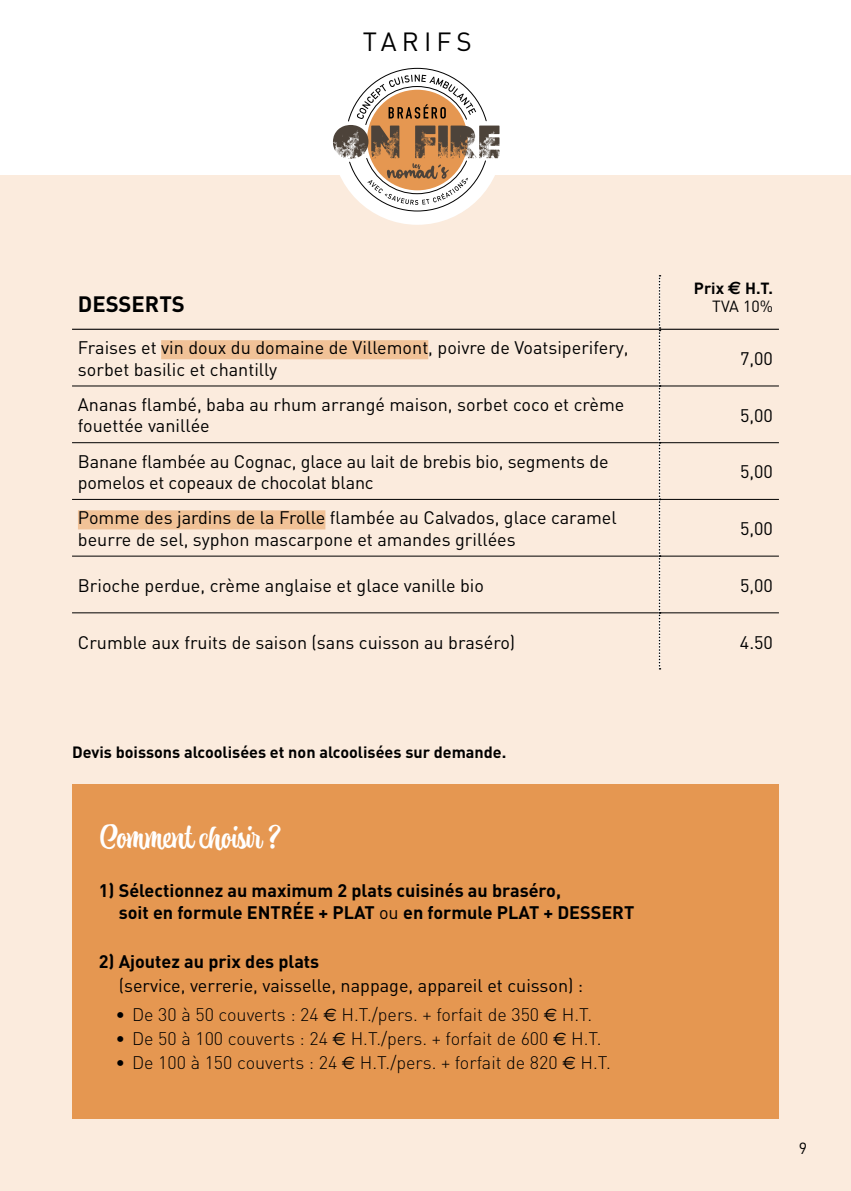
<style>
.page{position:relative;width:851px;height:1191px;background:#fff}
.page>*{position:absolute;margin:0;border:0;box-sizing:border-box;transform-origin:0 0}
.t1{font:30px "Atocha";color:#fff}
.t2{font:26px "DIN";letter-spacing:.2em;color:#000}
.t3{font:700 22px "DIN";color:#000}
.t4{font:18px/21.6px "DIN";color:#000}
.t5{font:300 18px "DIN";color:#000}
.t6{font:700 18px/22px "DIN";color:#000}
.t7{font:700 16.2px "DIN";color:#000}
.t8{font:700 16px/18px "DIN";color:#000;text-align:right}
.t9{font:16px "DIN";color:#000}
.s1{font-family:"Euro Sans";font-size:18px}
.s2{font-weight:400}
.s3{font-family:"Euro Sans";font-weight:400}
</style>
<div class="page">
<div style="left:0;top:176px;width:850px;height:1015px;background:#fbebdd"></div>
<div style="left:332px;top:54px;width:170px;height:171px;background:#fff;border-radius:50%"></div>
<svg style="left:333px;top:67px;width:166px;height:145px"></svg>
<hr style="left:72px;top:386px;width:586px;height:1px;background:#000">
<hr style="left:660px;top:386px;width:118px;height:1px;background:#000">
<hr style="left:72px;top:442px;width:586px;height:1px;background:#000">
<hr style="left:660px;top:442px;width:118px;height:1px;background:#000">
<hr style="left:72px;top:499px;width:586px;height:1px;background:#000">
<hr style="left:660px;top:499px;width:118px;height:1px;background:#000">
<hr style="left:72px;top:556px;width:586px;height:1px;background:#000">
<hr style="left:660px;top:556px;width:118px;height:1px;background:#000">
<hr style="left:72px;top:612px;width:586px;height:1px;background:#000">
<hr style="left:660px;top:612px;width:118px;height:1px;background:#000">
<svg style="left:658px;top:275px;width:2px;height:394px"></svg>
<hr style="left:659px;top:329px;width:119px;height:1px;background:#000">
<hr style="left:72px;top:329px;width:587px;height:1px;background:#000">
<div style="left:161px;top:340px;width:267px;height:19px;background:#f1c297"></div>
<div style="left:78px;top:510px;width:247px;height:19px;background:#f1c297"></div>
<div style="left:72px;top:785px;width:706px;height:334px;background:#e59751"></div>
<h2 class="t2" style="left:363px;top:25px;width:111px">TARIFS</h2>
<p class="t3" style="left:78px;top:290px;width:108px">DESSERTS</p>
<p class="t8" style="left:693px;top:279px;width:81px">Prix <span class="s1">e</span> H.T.<br><span class="s2">TVA 10%</span></p>
<p class="t4" style="left:78px;top:336px;width:552px">Fraises et vin doux du domaine de Villemont, poivre de Voatsiperifery, sorbet basilic et chantilly</p>
<p class="t4" style="left:740px;top:347px;width:34px">7,00</p>
<p class="t4" style="left:78px;top:393px;width:548px">Ananas flambé, baba au rhum arrangé maison, sorbet coco et crème fouettée vanillée</p>
<p class="t4" style="left:740px;top:404px;width:34px">5,00</p>
<p class="t4" style="left:78px;top:450px;width:532px">Banane flambée au Cognac, glace au lait de brebis bio, segments de pomelos et copeaux de chocolat blanc</p>
<p class="t4" style="left:740px;top:461px;width:34px">5,00</p>
<p class="t4" style="left:78px;top:506px;width:540px">Pomme des jardins de la Frolle flambée au Calvados, glace caramel beurre de sel, syphon mascarpone et amandes grillées</p>
<p class="t4" style="left:740px;top:517px;width:34px">5,00</p>
<p class="t4" style="left:78px;top:574px;width:407px">Brioche perdue, crème anglaise et glace vanille bio</p>
<p class="t4" style="left:740px;top:574px;width:34px">5,00</p>
<p class="t4" style="left:78px;top:631px;width:439px">Crumble aux fruits de saison (sans cuisson au braséro)</p>
<p class="t4" style="left:739px;top:631px;width:35px">4.50</p>
<p class="t7" style="left:72px;top:741px;width:436px">Devis boissons alcoolisées et non alcoolisées sur demande.</p>
<h1 class="t1" style="left:100px;top:816px;width:182px">Comment choisir ?</h1>
<p class="t6" style="left:119px;top:879px;width:517px;text-indent:-20px">1) Sélectionnez au maximum 2 plats cuisinés au braséro,<br>soit en formule ENTRÉE + PLAT <span class="s2">ou</span> en formule PLAT + DESSERT</p>
<p class="t6" style="left:99px;top:950px;width:222px">2) Ajoutez au prix des plats</p>
<p class="t4" style="left:119px;top:974px;width:466px">(service, verrerie, vaisselle, nappage, appareil et cuisson) :</p>
<p class="t5" style="left:115px;top:1003px;width:478px">• De 30 à 50 couverts : 24 <span class="s3">E</span> H.T./pers. + forfait de 350 <span class="s3">E</span> H.T.</p>
<p class="t5" style="left:115px;top:1027px;width:487px">• De 50 à 100 couverts : 24 <span class="s3">E</span> H.T./pers. + forfait de 600 <span class="s3">E</span> H.T.</p>
<p class="t5" style="left:115px;top:1051px;width:497px">• De 100 à 150 couverts : 24 <span class="s3">E</span> H.T./pers. + forfait de 820 <span class="s3">E</span> H.T.</p>
<p class="t9" style="left:798px;top:1138px;width:10px">9</p>
</div>
